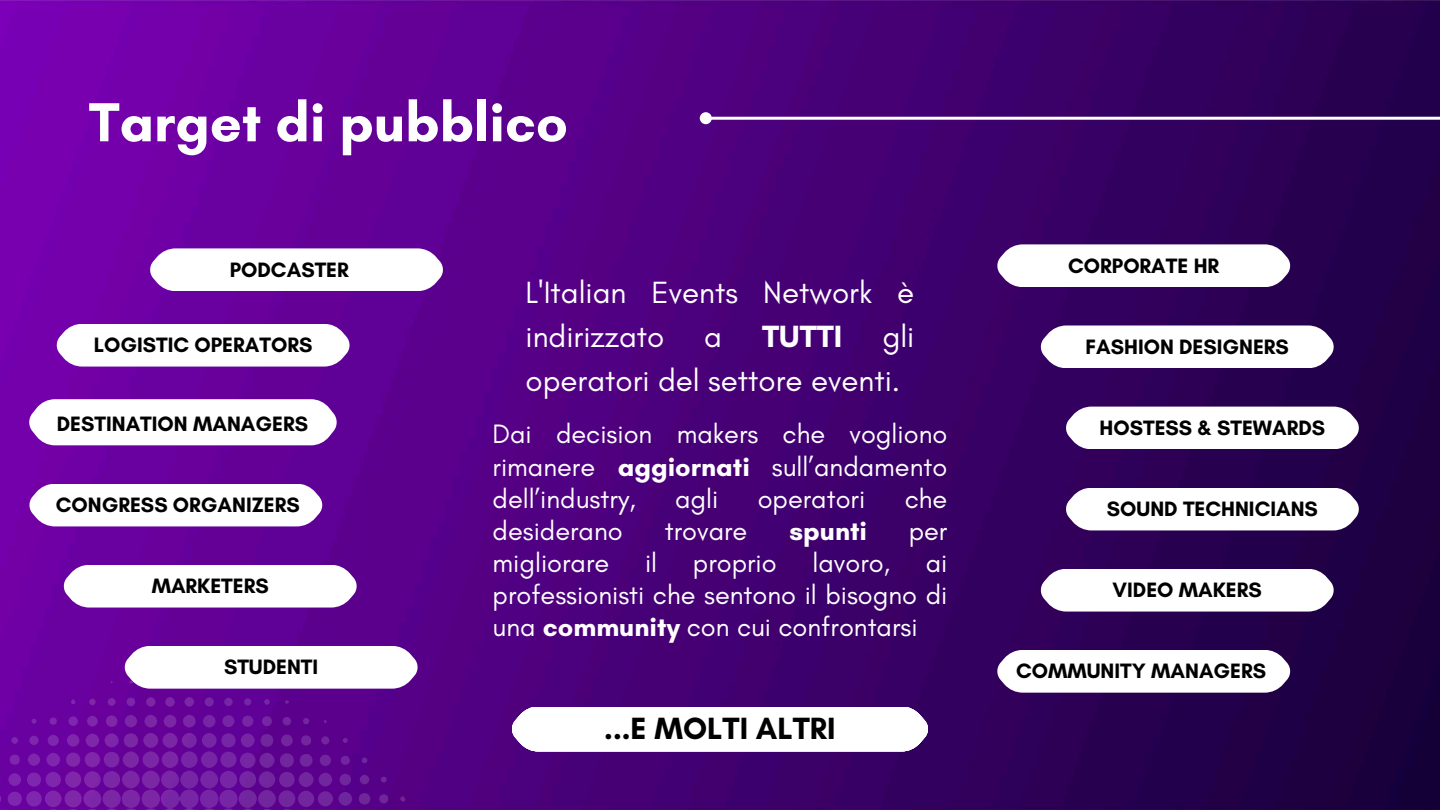
<style>
.page{position:relative;width:1440px;height:810px;background:#fff}
.page>*{position:absolute;margin:0;border:0;box-sizing:border-box;transform-origin:0 0}
.t1{font:700 56px "Glacial Indifference";color:#fff}
.t2{font:31.3px/43.8px "Glacial Indifference";color:#fff}
.t3{font:700 31.3px "Glacial Indifference";color:#000}
.t4{font:700 31.3px "Glacial Indifference";color:#fff}
.t5{font:27.1px/32.1px "Glacial Indifference";color:#fff;text-align:justify}
.t6{font:700 27.1px "Glacial Indifference";color:#fff}
.t7{font:700 21.2px "Glacial Indifference";color:#000}
.s1{font-weight:700}
</style>
<div class="page">
<img style="left:0;top:0;width:1440px;height:810px">
<svg style="left:150px;top:248px;width:293px;height:43px"></svg>
<svg style="left:57px;top:324px;width:293px;height:43px"></svg>
<svg style="left:29px;top:399px;width:308px;height:46px"></svg>
<svg style="left:29px;top:484px;width:293px;height:42px"></svg>
<svg style="left:64px;top:565px;width:293px;height:43px"></svg>
<svg style="left:997px;top:244px;width:293px;height:43px"></svg>
<svg style="left:1041px;top:326px;width:293px;height:42px"></svg>
<svg style="left:1066px;top:488px;width:293px;height:42px"></svg>
<svg style="left:1066px;top:407px;width:293px;height:42px"></svg>
<svg style="left:997px;top:650px;width:293px;height:43px"></svg>
<svg style="left:1041px;top:569px;width:293px;height:43px"></svg>
<div style="left:180px;top:771px;width:18px;height:18px;background:#7626a5;border-radius:50%"></div>
<div style="left:161px;top:771px;width:18px;height:18px;background:#7b26a5;border-radius:50%"></div>
<div style="left:142px;top:771px;width:18px;height:18px;background:#7b26a5;border-radius:50%"></div>
<div style="left:200px;top:771px;width:18px;height:18px;background:#7626a5;border-radius:50%"></div>
<div style="left:122px;top:771px;width:18px;height:18px;background:#7b26a5;border-radius:50%"></div>
<svg style="left:220px;top:771px;width:17px;height:17px"></svg>
<svg style="left:103px;top:771px;width:17px;height:17px"></svg>
<svg style="left:239px;top:771px;width:17px;height:17px"></svg>
<svg style="left:84px;top:771px;width:17px;height:17px"></svg>
<svg style="left:258px;top:771px;width:17px;height:17px"></svg>
<div style="left:181px;top:751px;width:17px;height:17px;background:#7626a5;border-radius:50%"></div>
<div style="left:162px;top:751px;width:16px;height:17px;background:#7b26a5;border-radius:50%"></div>
<div style="left:142px;top:751px;width:17px;height:17px;background:#7b26a5;border-radius:50%"></div>
<svg style="left:201px;top:751px;width:17px;height:17px"></svg>
<svg style="left:65px;top:771px;width:17px;height:17px"></svg>
<div style="left:123px;top:751px;width:16px;height:17px;background:#7b26a5;border-radius:50%"></div>
<svg style="left:220px;top:752px;width:17px;height:16px"></svg>
<div style="left:104px;top:752px;width:15px;height:15px;background:#7b26a9;border-radius:50%"></div>
<div style="left:279px;top:772px;width:16px;height:15px;background:#72269d;border-radius:50%"></div>
<div style="left:240px;top:753px;width:16px;height:15px;background:#7626a5;border-radius:50%"></div>
<div style="left:85px;top:752px;width:15px;height:15px;background:#7f26a9;border-radius:50%"></div>
<svg style="left:45px;top:772px;width:16px;height:15px"></svg>
<svg style="left:259px;top:753px;width:16px;height:15px"></svg>
<svg style="left:162px;top:733px;width:16px;height:15px"></svg>
<div style="left:182px;top:733px;width:15px;height:15px;background:#7626a5;border-radius:50%"></div>
<div style="left:143px;top:733px;width:15px;height:15px;background:#7b26a5;border-radius:50%"></div>
<svg style="left:299px;top:772px;width:15px;height:15px"></svg>
<div style="left:202px;top:733px;width:15px;height:15px;background:#7626a5;border-radius:50%"></div>
<div style="left:280px;top:753px;width:14px;height:14px;background:#72269d;border-radius:50%"></div>
<div style="left:66px;top:753px;width:14px;height:14px;background:#7f26a9;border-radius:50%"></div>
<svg style="left:221px;top:733px;width:15px;height:15px"></svg>
<div style="left:124px;top:733px;width:14px;height:15px;background:#7b26a5;border-radius:50%"></div>
<div style="left:27px;top:773px;width:14px;height:14px;background:#7f26ae;border-radius:50%"></div>
<div style="left:105px;top:733px;width:14px;height:15px;background:#7c26a9;border-radius:50%"></div>
<div style="left:241px;top:733px;width:14px;height:14px;background:#7626a5;border-radius:50%"></div>
<div style="left:46px;top:753px;width:14px;height:14px;background:#7f26ae;border-radius:50%"></div>
<div style="left:85px;top:733px;width:14px;height:14px;background:#7f26a9;border-radius:50%"></div>
<div style="left:300px;top:754px;width:13px;height:13px;background:#72269d;border-radius:50%"></div>
<div style="left:261px;top:734px;width:12px;height:13px;background:#72269d;border-radius:50%"></div>
<div style="left:164px;top:715px;width:12px;height:13px;background:#7b26a5;border-radius:50%"></div>
<svg style="left:183px;top:715px;width:13px;height:13px"></svg>
<div style="left:203px;top:715px;width:13px;height:12px;background:#7626a5;border-radius:50%"></div>
<svg style="left:144px;top:715px;width:13px;height:13px"></svg>
<svg style="left:67px;top:734px;width:13px;height:13px"></svg>
<div style="left:125px;top:715px;width:12px;height:12px;background:#7b26a5;border-radius:50%"></div>
<svg style="left:28px;top:753px;width:12px;height:13px"></svg>
<div style="left:222px;top:715px;width:12px;height:12px;background:#7626a5;border-radius:50%"></div>
<div style="left:281px;top:734px;width:12px;height:12px;background:#72269d;border-radius:50%"></div>
<div style="left:359px;top:793px;width:11px;height:12px;background:#6e2698;border-radius:50%"></div>
<div style="left:106px;top:715px;width:11px;height:12px;background:#7f26a9;border-radius:50%"></div>
<div style="left:320px;top:755px;width:11px;height:11px;background:#72269d;border-radius:50%"></div>
<div style="left:242px;top:715px;width:11px;height:12px;background:#7626a5;border-radius:50%"></div>
<div style="left:48px;top:735px;width:11px;height:11px;background:#7f26ae;border-radius:50%"></div>
<div style="left:87px;top:716px;width:11px;height:11px;background:#7f26a9;border-radius:50%"></div>
<svg style="left:0;top:774px;width:355px;height:36px"></svg>
<div style="left:301px;top:735px;width:10px;height:11px;background:#72269d;border-radius:50%"></div>
<div style="left:10px;top:755px;width:10px;height:10px;background:#7f26ae;border-radius:50%"></div>
<div style="left:262px;top:716px;width:10px;height:10px;background:#7626a3;border-radius:50%"></div>
<svg style="left:146px;top:697px;width:10px;height:10px"></svg>
<svg style="left:165px;top:697px;width:10px;height:10px"></svg>
<svg style="left:184px;top:697px;width:10px;height:10px"></svg>
<svg style="left:68px;top:716px;width:10px;height:10px"></svg>
<svg style="left:29px;top:736px;width:10px;height:9px"></svg>
<div style="left:360px;top:775px;width:9px;height:9px;background:#6e2698;border-radius:50%"></div>
<div style="left:341px;top:756px;width:9px;height:9px;background:#72269d;border-radius:50%"></div>
<div style="left:379px;top:794px;width:9px;height:9px;background:#6e2698;border-radius:50%"></div>
<div style="left:205px;top:697px;width:9px;height:10px;background:#7626a5;border-radius:50%"></div>
<div style="left:283px;top:717px;width:8px;height:8px;background:#7226a1;border-radius:50%"></div>
<div style="left:224px;top:698px;width:9px;height:8px;background:#7626a5;border-radius:50%"></div>
<svg style="left:126px;top:697px;width:9px;height:9px"></svg>
<svg style="left:321px;top:736px;width:9px;height:9px"></svg>
<div style="left:108px;top:698px;width:8px;height:8px;background:#7f26a9;border-radius:50%"></div>
<div style="left:49px;top:717px;width:8px;height:8px;background:#7f26ae;border-radius:50%"></div>
<div style="left:244px;top:698px;width:7px;height:8px;background:#7626a5;border-radius:50%"></div>
<div style="left:11px;top:737px;width:7px;height:7px;background:#7f26ae;border-radius:50%"></div>
<svg style="left:303px;top:718px;width:6px;height:6px"></svg>
<div style="left:89px;top:699px;width:7px;height:6px;background:#7f26a9;border-radius:50%"></div>
<svg style="left:381px;top:777px;width:6px;height:6px"></svg>
<svg style="left:362px;top:757px;width:5px;height:6px"></svg>
<svg style="left:264px;top:699px;width:6px;height:6px"></svg>
<svg style="left:400px;top:796px;width:6px;height:6px"></svg>
<svg style="left:31px;top:719px;width:6px;height:5px"></svg>
<svg style="left:343px;top:738px;width:5px;height:5px"></svg>
<svg style="left:71px;top:699px;width:5px;height:5px"></svg>
<svg style="left:285px;top:700px;width:5px;height:4px"></svg>
<svg style="left:324px;top:720px;width:3px;height:4px"></svg>
<svg style="left:125px;top:646px;width:293px;height:43px"></svg>
<hr style="left:711px;top:117px;width:729px;height:3px;background:#fff">
<div style="left:701px;top:114px;width:9px;height:9px;background:#fff;border-radius:50%"></div>
<div style="left:700px;top:112px;width:12px;height:12px;border:3px solid #fff;border-radius:50%"></div>
<svg style="left:512px;top:707px;width:416px;height:44px"></svg>
<h1 class="t1" style="left:89px;top:88px;width:481px">Target di pubblico</h1>
<p class="t7" style="left:230px;top:257px;width:121px">PODCASTER</p>
<p class="t7" style="left:94px;top:332px;width:220px">LOGISTIC OPERATORS</p>
<p class="t7" style="left:57px;top:411px;width:253px">DESTINATION MANAGERS</p>
<p class="t7" style="left:56px;top:492px;width:245px">CONGRESS ORGANIZERS</p>
<p class="t7" style="left:152px;top:573px;width:119px">MARKETERS</p>
<p class="t7" style="left:224px;top:654px;width:96px">STUDENTI</p>
<p class="t2" style="left:526px;top:270px;width:390px">L'Italian Events Network è indirizzato</p>
<p class="t2" style="left:526px;top:314px;width:390px;text-indent:357px">gli operatori del settore eventi.</p>
<p class="t5" style="left:493px;top:418px;width:456px">Dai decision makers che vogliono rimanere <span class="s1">aggiornati</span> sull’andamento dell’industry,</p>
<p class="t2" style="left:704px;top:314px;width:19px">a</p>
<p class="t4" style="left:762px;top:317px;width:82px">TUTTI</p>
<p class="t5" style="left:675px;top:482px;width:45px">agli</p>
<p class="t5" style="left:758px;top:482px;width:109px">operatori</p>
<p class="t5" style="left:905px;top:482px;width:44px">che</p>
<p class="t5" style="left:493px;top:514px;width:132px">desiderano</p>
<p class="t5" style="left:665px;top:514px;width:84px">trovare</p>
<p class="t6" style="left:789px;top:514px;width:79px">spunti</p>
<p class="t5" style="left:909px;top:514px;width:40px">per</p>
<p class="t5" style="left:493px;top:546px;width:118px">migliorare</p>
<p class="t5" style="left:645px;top:546px;width:14px">il</p>
<p class="t5" style="left:693px;top:546px;width:85px">proprio</p>
<p class="t5" style="left:812px;top:546px;width:79px">lavoro,</p>
<p class="t5" style="left:493px;top:546px;width:456px;text-indent:433px">ai professionisti che sentono il bisogno di una <span class="s1">community</span> con cui confrontarsi</p>
<p class="t3" style="left:604px;top:709px;width:233px">...E MOLTI ALTRI</p>
<p class="t7" style="left:1068px;top:253px;width:153px">CORPORATE HR</p>
<p class="t7" style="left:1086px;top:334px;width:205px">FASHION DESIGNERS</p>
<p class="t7" style="left:1100px;top:415px;width:227px">HOSTESS &amp; STEWARDS</p>
<p class="t7" style="left:1107px;top:496px;width:213px">SOUND TECHNICIANS</p>
<p class="t7" style="left:1113px;top:577px;width:151px">VIDEO MAKERS</p>
<p class="t7" style="left:1016px;top:658px;width:252px">COMMUNITY MANAGERS</p>
</div>
